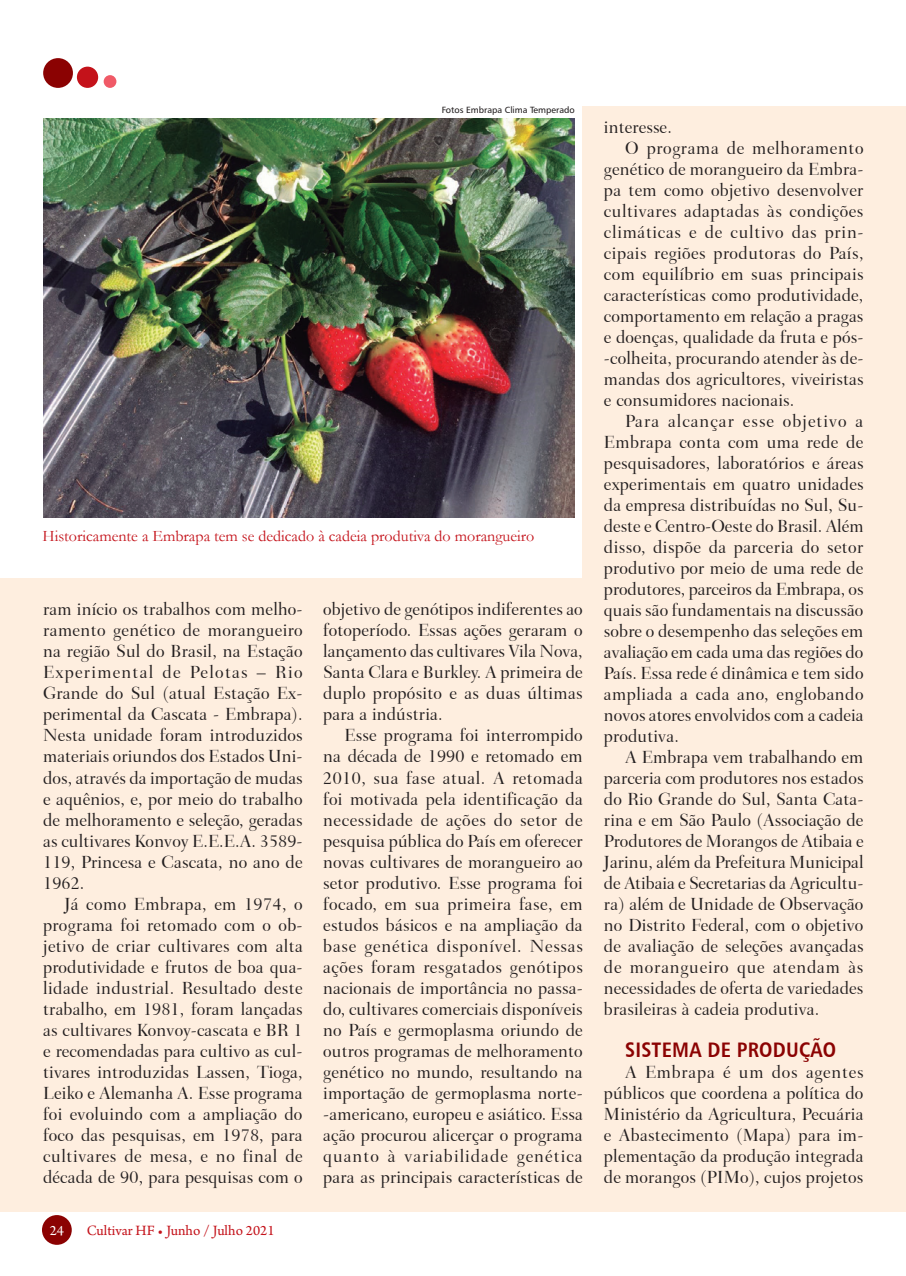
<style>
.page{position:relative;width:906px;height:1276px;background:#fff}
.page>*{position:absolute;margin:0;border:0;box-sizing:border-box;transform-origin:0 0}
.INTERTÍTULOS{font:21px "Humanist 777 BT Bold Condensed B";letter-spacing:.01em;color:#8b0202}
.CorpoTEXTO{font:18px/21px "Transitional 551 BT Medium B";letter-spacing:.01em;color:#231f20;text-align:justify}
.LEGENDAS_Fotos{font:16.05px "Garamond";color:#c4121a}
.t1{font:15px "Arno Pro";color:#c4121a}
.t2{font:15px "Arno Pro";color:#fff}
.CRÉDITOS_FOTOS{font:9px "Humana 777";color:#231f20}
</style>
<div class="page">
<div style="left:583px;top:106px;width:323px;height:1106px;background:#feeedf"></div>
<div style="left:0;top:578px;width:906px;height:634px;background:#feeedf"></div>
<div style="left:42px;top:1215px;width:30px;height:29px;background:#8b0202;border-radius:50%"></div>
<div style="left:43px;top:58px;width:30px;height:30px;background:#8b0202;border-radius:50%"></div>
<div style="left:77px;top:67px;width:21px;height:21px;background:#c4121a;border-radius:50%"></div>
<div style="left:104px;top:75px;width:12px;height:13px;background:#f05a67;border-radius:50%"></div>
<img style="left:43px;top:119px;width:532px;height:399px">
<p class="CRÉDITOS_FOTOS" style="left:442px;top:104px;width:135px">Fotos Embrapa Clima Temperado</p>
<p class="LEGENDAS_Fotos" style="left:43px;top:525px;width:493px">Historicamente a Embrapa tem se dedicado à cadeia produtiva do morangueiro</p>
<p class="CorpoTEXTO" style="left:43px;top:599px;width:261px">ram início os trabalhos com melho&shy;ramento genético de morangueiro na região Sul do Brasil, na Estação Experimental de Pelotas – Rio Grande do Sul (atual Estação Ex&shy;perimental da Cascata - Embrapa).<br>Nesta unidade foram introduzidos materiais oriundos dos Estados Uni&shy;dos, através da importação de mudas e aquênios, e, por meio do trabalho de melhoramento e seleção, geradas as cultivares Konvoy E.E.E.A. 3589- 119, Princesa e Cascata, no ano de 1962.</p>
<p class="CorpoTEXTO" style="left:43px;top:893px;width:261px;text-indent:21px">Já como Embrapa, em 1974, o programa foi retomado com o ob&shy;jetivo de criar cultivares com alta produtividade e frutos de boa qua&shy;lidade industrial. Resultado deste trabalho, em 1981, foram lançadas as cultivares Konvoy-cascata e BR 1 e recomendadas para cultivo as cul&shy;tivares introduzidas Lassen, Tioga, Leiko e Alemanha A. Esse programa foi evoluindo com a ampliação do foco das pesquisas, em 1978, para cultivares de mesa, e no final de década de 90, para pesquisas com o</p>
<p class="t2" style="left:50px;top:1222px;width:16px">24</p>
<p class="t1" style="left:87px;top:1222px;width:189px">Cultivar HF • Junho / Julho 2021</p>
<p class="CorpoTEXTO" style="left:323px;top:599px;width:261px">objetivo de genótipos indiferentes ao fotoperíodo. Essas ações geraram o lançamento das cultivares Vila Nova, Santa Clara e Burkley. A primeira de duplo propósito e as duas últimas para a indústria.</p>
<p class="CorpoTEXTO" style="left:323px;top:725px;width:261px;text-indent:21px">Esse programa foi interrompido na década de 1990 e retomado em 2010, sua fase atual. A retomada foi motivada pela identificação da necessidade de ações do setor de pesquisa pública do País em oferecer novas cultivares de morangueiro ao setor produtivo. Esse programa foi focado, em sua primeira fase, em estudos básicos e na ampliação da base genética disponível. Nessas ações foram resgatados genótipos nacionais de importância no passa&shy;do, cultivares comerciais disponíveis no País e germoplasma oriundo de outros programas de melhoramento genético no mundo, resultando na importação de germoplasma norte--americano, europeu e asiático. Essa ação procurou alicerçar o programa quanto à variabilidade genética para as principais características de</p>
<p class="CorpoTEXTO" style="left:604px;top:116px;width:69px">interesse.</p>
<p class="CorpoTEXTO" style="left:604px;top:137px;width:261px;text-indent:21px">O programa de melhoramento genético de morangueiro da Embra&shy;pa tem como objetivo desenvolver cultivares adaptadas às condições climáticas e de cultivo das prin&shy;cipais regiões produtoras do País, com equilíbrio em suas principais características como produtividade, comportamento em relação a pragas e doenças, qualidade da fruta e pós--colheita, procurando atender às de&shy;mandas dos agricultores, viveiristas e consumidores nacionais.</p>
<p class="CorpoTEXTO" style="left:604px;top:410px;width:261px;text-indent:21px">Para alcançar esse objetivo a Embrapa conta com uma rede de pesquisadores, laboratórios e áreas experimentais em quatro unidades da empresa distribuídas no Sul, Su&shy;deste e Centro-Oeste do Brasil. Além disso, dispõe da parceria do setor produtivo por meio de uma rede de produtores, parceiros da Embrapa, os quais são fundamentais na discussão sobre o desempenho das seleções em avaliação em cada uma das regiões do País. Essa rede é dinâmica e tem sido ampliada a cada ano, englobando novos atores envolvidos com a cadeia produtiva.</p>
<p class="CorpoTEXTO" style="left:604px;top:746px;width:261px;text-indent:21px">A Embrapa vem trabalhando em parceria com produtores nos estados do Rio Grande do Sul, Santa Cata&shy;rina e em São Paulo (Associação de Produtores de Morangos de Atibaia e Jarinu, além da Prefeitura Municipal de Atibaia e Secretarias da Agricultu&shy;ra) além de Unidade de Observação no Distrito Federal, com o objetivo de avaliação de seleções avançadas de morangueiro que atendam às necessidades de oferta de variedades brasileiras à cadeia produtiva.</p>
<p class="INTERTÍTULOS" style="left:625px;top:1036px;width:212px">SISTEMA DE PRODUÇÃO</p>
<p class="CorpoTEXTO" style="left:604px;top:1061px;width:261px;text-indent:21px">A Embrapa é um dos agentes públicos que coordena a política do Ministério da Agricultura, Pecuária e Abastecimento (Mapa) para im&shy;plementação da produção integrada de morangos (PIMo), cujos projetos</p>
</div>
